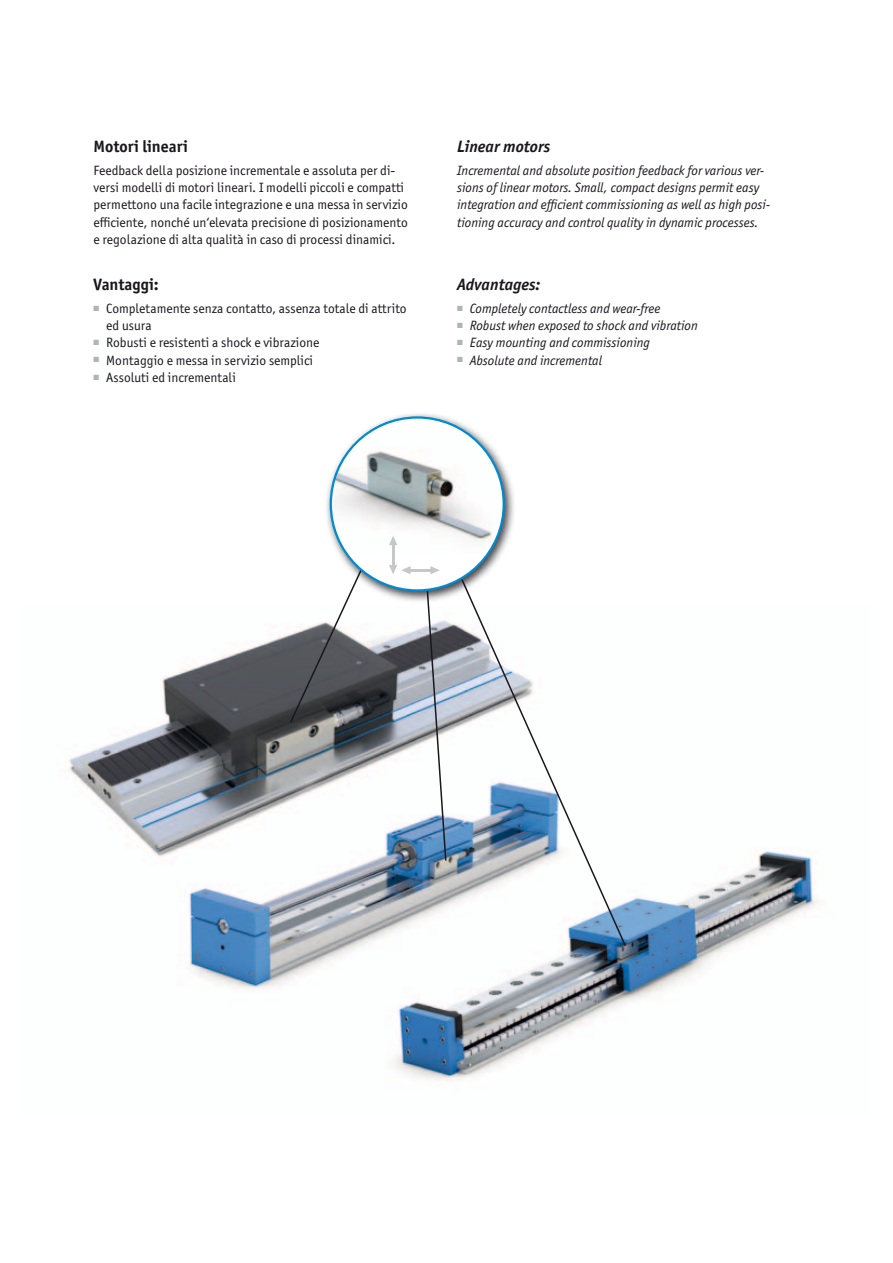
<style>
.page{position:relative;width:893px;height:1263px;background:#fff}
.page>*{position:absolute;margin:0;border:0;box-sizing:border-box;transform-origin:0 0}
.t1{font:italic 700 16.5px "Officina Sans ITC Pro";color:#1a171c}
.t2{font:700 16.5px "Officina Sans ITC Pro";color:#1a171c}
.t3{font:13.5px/17.2px "Officina Sans ITC Pro";color:#1a171c}
.t4{font:italic 13.5px/17.2px "Officina Sans ITC Pro";color:#1a171c}
</style>
<div class="page">
<img style="left:68px;top:629px;width:750px;height:452px">
<svg style="left:417px;top:603px;width:210px;height:345px"></svg>
<div style="left:324px;top:411px;width:192px;height:192px;background:#1a171c;opacity:.8"></div>
<div style="left:331px;top:417px;width:173px;height:173px;background:#fff;border-radius:50%"></div>
<img style="left:331px;top:432px;width:173px;height:122px">
<img style="left:418px;top:481px;width:29px;height:381px">
<hr style="left:406px;top:569px;width:25px;height:2px;background:#c6c7c9">
<svg style="left:288px;top:486px;width:123px;height:239px"></svg>
<hr style="left:392px;top:541px;width:2px;height:25px;background:#c6c7c9">
<p class="t2" style="left:94px;top:136px;width:96px">Motori lineari</p>
<p class="t3" style="left:94px;top:162px;width:316px">Feedback della posizione incrementale e assoluta per di&shy;versi modelli di motori lineari. I modelli piccoli e compatti permettono una facile integrazione e una messa in servizio efficiente, nonché un‘elevata precisione di posizionamento e regolazione di alta qualità in caso di processi dinamici.</p>
<p class="t2" style="left:94px;top:274px;width:67px">Vantaggi:</p>
<p class="t3" style="left:106px;top:300px;width:302px;text-indent:-13px"><sup>■</sup> Completamente senza contatto, assenza totale di attrito ed usura</p>
<p class="t3" style="left:94px;top:334px;width:227px"><sup>■</sup> Robusti e resistenti a shock e vibrazione</p>
<p class="t3" style="left:94px;top:351px;width:221px"><sup>■</sup> Montaggio e messa in servizio semplici</p>
<p class="t3" style="left:94px;top:369px;width:144px"><sup>■</sup> Assoluti ed incrementali</p>
<p class="t1" style="left:457px;top:137px;width:95px">Linear motors</p>
<p class="t4" style="left:457px;top:162px;width:314px">Incremental and absolute position feedback for various ver&shy;sions of linear motors. Small, compact designs permit easy integration and efficient commissioning as well as high posi&shy;tioning accuracy and control quality in dynamic processes.</p>
<p class="t1" style="left:457px;top:275px;width:85px">Advantages:</p>
<p class="t4" style="left:457px;top:300px;width:205px"><sup>■</sup> Completely contactless and wear-free</p>
<p class="t4" style="left:457px;top:317px;width:242px"><sup>■</sup> Robust when exposed to shock and vibration</p>
<p class="t4" style="left:457px;top:334px;width:194px"><sup>■</sup> Easy mounting and commissioning</p>
<p class="t4" style="left:457px;top:351px;width:146px"><sup>■</sup> Absolute and incremental</p>
</div>
